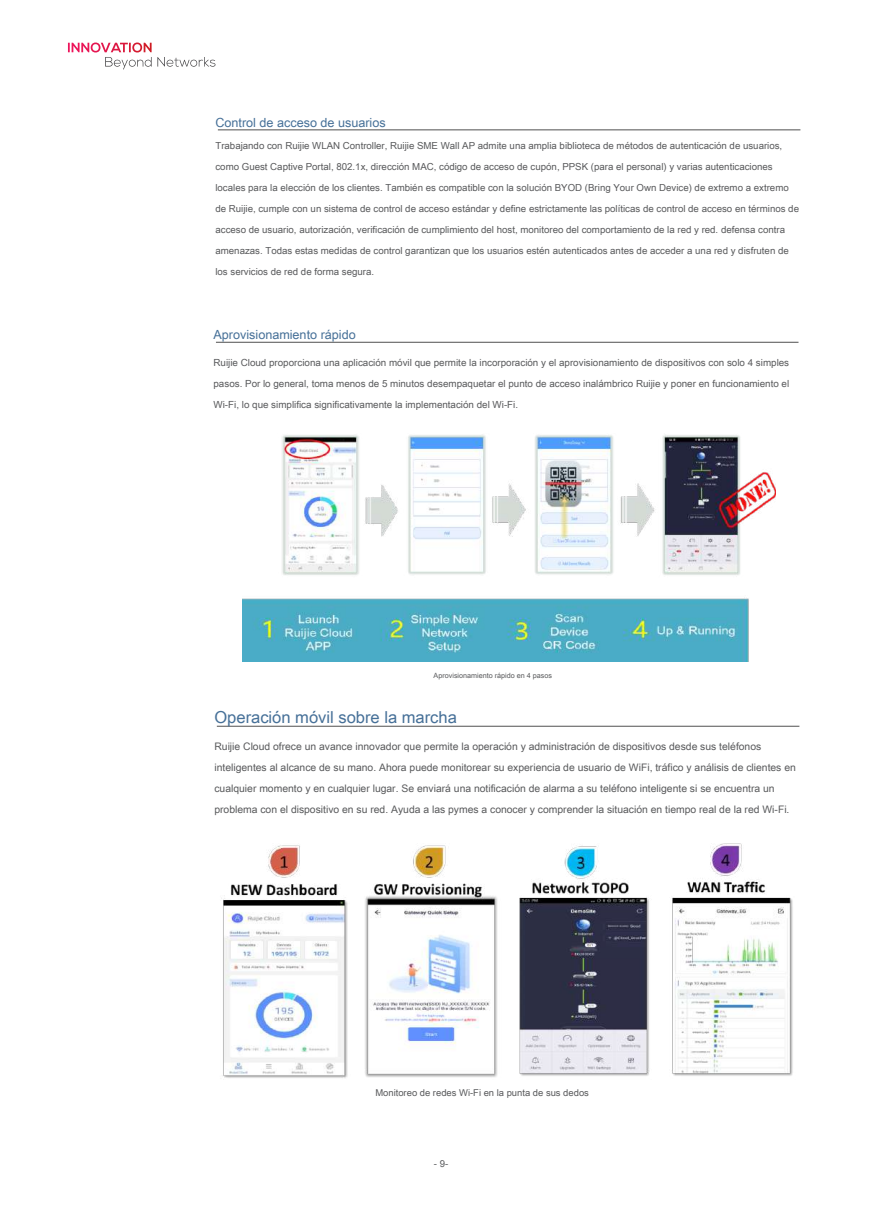
<style>
.page{position:relative;width:893px;height:1212px;background:#fff}
.page>*{position:absolute;margin:0;border:0;box-sizing:border-box;transform-origin:0 0}
.t1{font:16.5px "Arial Unicode MS";color:#467098}
.t2{font:12.6px "Arial Unicode MS";color:#467098}
.t3{font:10.35px/21px "Arial Unicode MS";color:#58595b}
.t4{font:9.75px/21px "Arial Unicode MS";color:#58595b}
.t5{font:9.6px "Arial Unicode MS";color:#58595b}
.t6{font:9.45px "Arial Unicode MS";color:#58595b}
.t7{font:7.2px "Arial Unicode MS";color:#58595b}
</style>
<div class="page">
<svg style="left:68px;top:43px;width:148px;height:26px"></svg>
<hr style="left:218px;top:130px;width:582px;height:1px;background:#505050">
<hr style="left:217px;top:726px;width:582px;height:1px;background:#505050">
<img style="left:221px;top:843px;width:572px;height:235px">
<hr style="left:216px;top:342px;width:582px;height:1px;background:#505050">
<img style="left:243px;top:434px;width:532px;height:227px">
<p class="t2" style="left:215px;top:113px;width:172px">Control de acceso de usuarios</p>
<p class="t4" style="left:215px;top:135px;width:585px">Trabajando con Ruijie WLAN Controller, Ruijie SME Wall AP admite una amplia biblioteca de métodos de autenticación de usuarios, como Guest Captive Portal, 802.1x, dirección MAC, código de acceso de cupón, PPSK (para el personal) y varias autenticaciones locales para la elección de los clientes. También es compatible con la solución BYOD (Bring Your Own Device) de extremo a extremo de Ruijie, cumple con un sistema de control de acceso estándar y define estrictamente las políticas de control de acceso en términos de acceso de usuario, autorización, verificación de cumplimiento del host, monitoreo del comportamiento de la red y red. defensa contra amenazas. Todas estas medidas de control garantizan que los usuarios estén autenticados antes de acceder a una red y disfruten de los servicios de red de forma segura.</p>
<p class="t2" style="left:214px;top:326px;width:144px">Aprovisionamiento rápido</p>
<p class="t4" style="left:214px;top:352px;width:577px;text-align:justify">Ruijie Cloud proporciona una aplicación móvil que permite la incorporación y el aprovisionamiento de dispositivos con solo 4 simples pasos. Por lo general, toma menos de 5 minutos desempaquetar el punto de acceso inalámbrico Ruijie y poner en funcionamiento el Wi-Fi, lo que simplifica significativamente la implementación del Wi-Fi.</p>
<p class="t7" style="left:434px;top:670px;width:120px">Aprovisionamiento rápido en 4 pasos</p>
<h1 class="t1" style="left:214px;top:705px;width:244px">Operación móvil sobre la marcha</h1>
<p class="t3" style="left:214px;top:735px;width:583px">Ruijie Cloud ofrece un avance innovador que permite la operación y administración de dispositivos desde sus teléfonos inteligentes al alcance de su mano. Ahora puede monitorear su experiencia de usuario de WiFi, tráfico y análisis de clientes en cualquier momento y en cualquier lugar. Se enviará una notificación de alarma a su teléfono inteligente si se encuentra un problema con el dispositivo en su red. Ayuda a las pymes a conocer y comprender la situación en tiempo real de la red Wi-Fi.</p>
<p class="t6" style="left:375px;top:1086px;width:215px">Monitoreo de redes Wi-Fi en la punta de sus dedos</p>
<p class="t5" style="left:434px;top:1156px;width:16px">- 9-</p>
</div>
